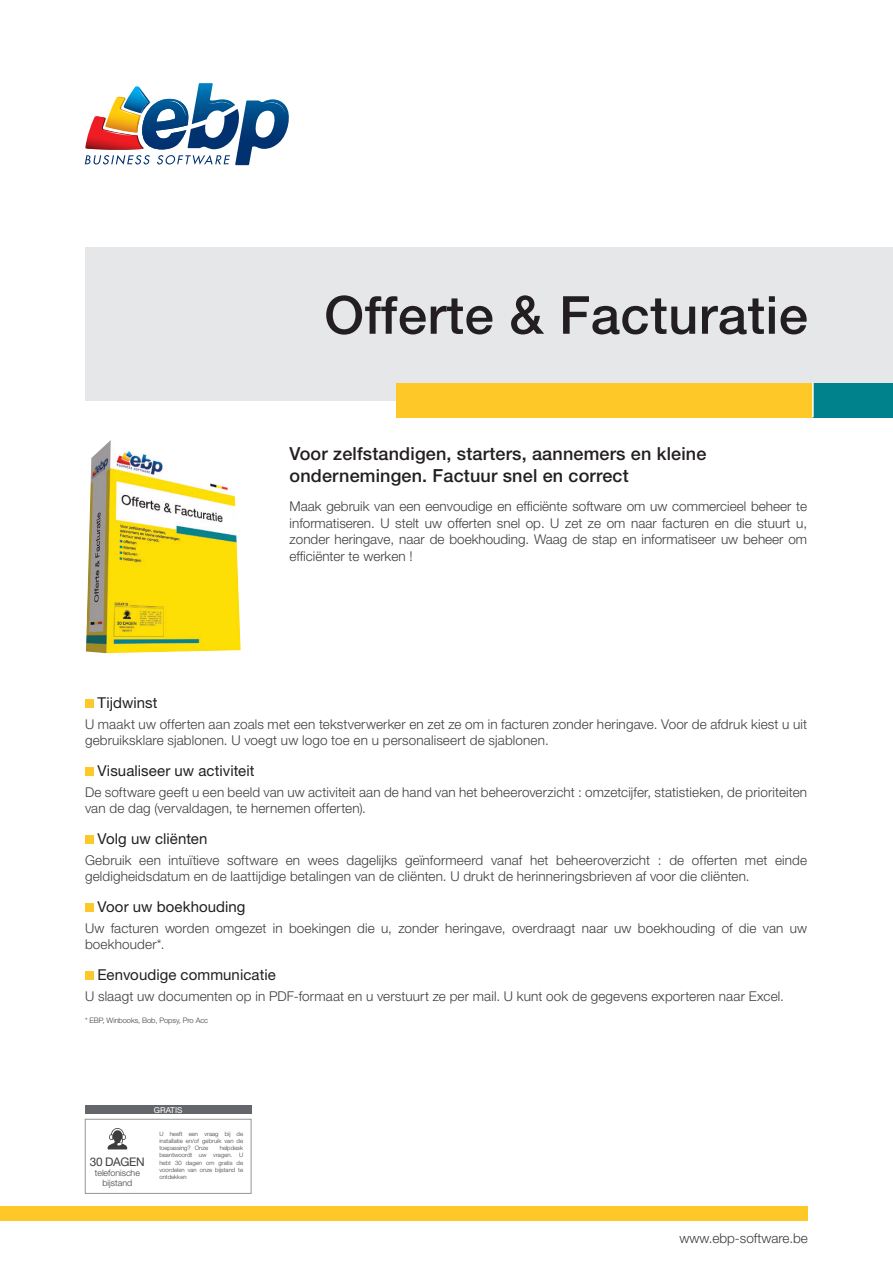
<style>
.page{position:relative;width:893px;height:1263px;background:#fff}
.page>*{position:absolute;margin:0;border:0;box-sizing:border-box;transform-origin:0 0}
.t1{font:500 52.5px "Helvetica Neue LT Std";letter-spacing:.01em;color:#231f20}
.t2{font:500 18px/21.6px "Helvetica Neue LT Std";letter-spacing:.01em;color:#231f20}
.t3{font:15px "Helvetica Neue LT Std";letter-spacing:.005em;color:#231f20}
.t4{font:300 13.5px/16.5px "Helvetica Neue LT Std";letter-spacing:.01em;color:#3e3e3f}
.t5{font:11.85px "Helvetica Neue LT Std";letter-spacing:-.025em;color:#3e3e3f}
.t6{font:300 8.85px/10.1px "Helvetica Neue LT Std";color:#3e3e3f;text-align:center}
.t7{font:8.25px "Helvetica Neue LT Std";color:#fff}
.t8{font:300 7.5px "Helvetica Neue LT Std";letter-spacing:-.01em;color:#3e3e3f}
.t9{font:300 6px/7.2px "Helvetica Neue LT Std";color:#3e3e3f;text-align:justify}
</style>
<div class="page">
<div style="left:85px;top:247px;width:808px;height:153px;background:#e6e7e9"></div>
<div style="left:396px;top:383px;width:497px;height:34px;background:#fec829"></div>
<svg style="left:85px;top:83px;width:204px;height:82px"></svg>
<img style="left:86px;top:440px;width:155px;height:213px">
<div style="left:813px;top:383px;width:80px;height:34px;background:#00828c"></div>
<hr style="left:812px;top:383px;width:2px;height:34px;background:#fff">
<div style="left:0;top:1206px;width:808px;height:14px;background:#fec829"></div>
<div style="left:85px;top:700px;width:8px;height:8px;background:#fec829"></div>
<div style="left:85px;top:768px;width:8px;height:8px;background:#fec829"></div>
<div style="left:85px;top:836px;width:8px;height:8px;background:#fec829"></div>
<div style="left:85px;top:904px;width:8px;height:8px;background:#fec829"></div>
<div style="left:85px;top:972px;width:8px;height:8px;background:#fec829"></div>
<div style="left:85px;top:1119px;width:166px;height:74px;border:1px solid #939598"></div>
<svg style="left:108px;top:1128px;width:19px;height:21px"></svg>
<div style="left:85px;top:1105px;width:166px;height:9px;background:#63666a"></div>
<h1 class="t1" style="left:324px;top:284px;width:485px">Offerte &amp; Facturatie</h1>
<h2 class="t2" style="left:290px;top:443px;width:418px">Voor zelfstandigen, starters, aannemers en kleine ondernemingen. Factuur snel en correct</h2>
<p class="t4" style="left:290px;top:498px;width:519px;text-align:justify">Maak gebruik van een eenvoudige en efficiënte software om uw commercieel beheer te informatiseren. U stelt uw offerten snel op. U zet ze om naar facturen en die stuurt u, zonder heringave, naar de boekhouding. Waag de stap en informatiseer uw beheer om efficiënter te werken !</p>
<p class="t3" style="left:98px;top:694px;width:61px">Tijdwinst</p>
<p class="t4" style="left:85px;top:715px;width:723px">U maakt uw offerten aan zoals met een tekstverwerker en zet ze om in facturen zonder heringave. Voor de afdruk kiest u uit gebruiksklare sjablonen. U voegt uw logo toe en u personaliseert de sjablonen.</p>
<p class="t3" style="left:98px;top:762px;width:159px">Visualiseer uw activiteit</p>
<p class="t4" style="left:85px;top:783px;width:724px">De software geeft u een beeld van uw activiteit aan de hand van het beheeroverzicht : omzetcijfer, statistieken, de prioriteiten van de dag (vervaldagen, te hernemen offerten).</p>
<p class="t3" style="left:98px;top:830px;width:111px">Volg uw cliënten</p>
<p class="t4" style="left:85px;top:851px;width:724px">Gebruik een intuïtieve software en wees dagelijks geïnformeerd vanaf het beheeroverzicht : de offerten met einde geldigheidsdatum en de laattijdige betalingen van de cliënten. U drukt de herinneringsbrieven af voor die cliënten.</p>
<p class="t3" style="left:98px;top:898px;width:149px">Voor uw boekhouding</p>
<p class="t4" style="left:85px;top:919px;width:724px">Uw facturen worden omgezet in boekingen die u, zonder heringave, overdraagt naar uw boekhouding of die van uw boekhouder*.</p>
<p class="t3" style="left:98px;top:966px;width:180px">Eenvoudige communicatie</p>
<p class="t4" style="left:85px;top:987px;width:700px">U slaagt uw documenten op in PDF-formaat en u verstuurt ze per mail. U kunt ook de gegevens exporteren naar Excel.</p>
<p class="t8" style="left:85px;top:1015px;width:124px">* EBP, Winbooks, Bob, Popsy, Pro Acc</p>
<p class="t5" style="left:90px;top:1154px;width:56px">30 DAGEN</p>
<p class="t6" style="left:95px;top:1168px;width:47px">telefonische bijstand</p>
<p class="t7" style="left:154px;top:1105px;width:30px">GRATIS</p>
<p class="t9" style="left:159px;top:1130px;width:85px">U heeft een vraag bij de installatie en/of gebruik van de toepassing? Onze</p>
<p class="t9" style="left:159px;top:1144px;width:85px;text-indent:60px">helpdesk beantwoordt uw vragen. U hebt 30 dagen om gratis de voordelen van onze bijstand te ontdekken</p>
<p class="t4" style="left:679px;top:1229px;width:130px">www.ebp-software.be</p>
</div>
